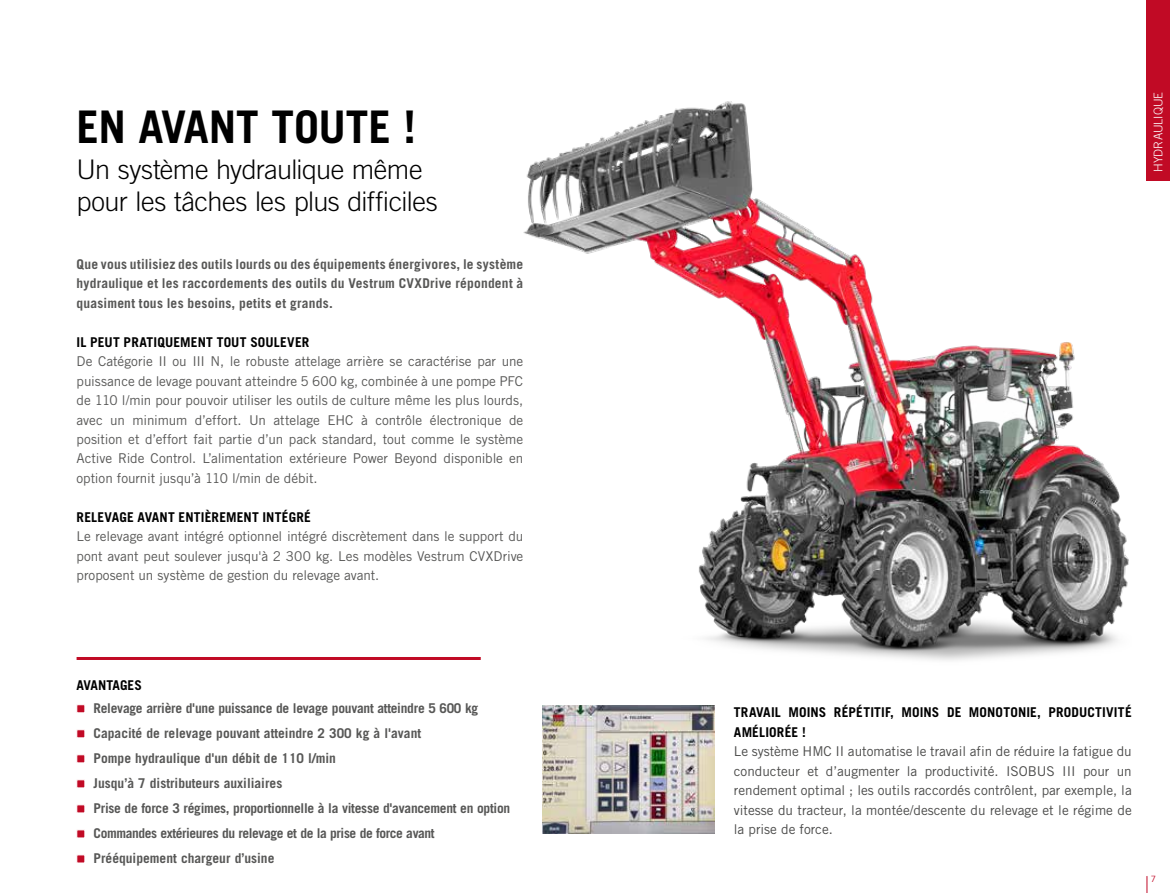
<style>
.page{position:relative;width:1170px;height:893px;background:#fff}
.page>*{position:absolute;margin:0;border:0;box-sizing:border-box;transform-origin:0 0}
.t1{font:700 45px "Trade Gothic LT Pro";color:#000}
.t2{font:300 27px/31.5px "Trade Gothic LT Pro";letter-spacing:-.015em;color:#000}
.t3{font:13.5px/19.5px "Trade Gothic LT Pro";letter-spacing:-.005em;color:#575756;text-align:justify}
.t4{font:700 13.5px/25px "Trade Gothic LT Pro";letter-spacing:-.02em;color:#575756}
.t5{font:13.5px/19.5px "Trade Gothic LT Std";color:#4a4a49;text-align:justify}
.t6{font:700 13.5px/19.5px "Trade Gothic LT Pro";color:#575756;text-align:justify}
.t7{font:700 13.5px/19.5px "Trade Gothic LT Std";letter-spacing:.01em;color:#000}
.t8{font:700 13.5px "Trade Gothic LT Pro";color:#000}
.t9{font:300 12px "Trade Gothic LT Pro";letter-spacing:.005em;color:#fff}
.t10{font:8.7px "Trade Gothic LT Pro";color:#c10a27}
</style>
<div class="page">
<div style="left:77px;top:704px;width:8px;height:9px;background:#c10a25;border:1px solid #fff"></div>
<div style="left:77px;top:729px;width:8px;height:9px;background:#c10a25;border:1px solid #fff"></div>
<div style="left:77px;top:755px;width:8px;height:8px;background:#c10a25"></div>
<div style="left:77px;top:780px;width:8px;height:8px;background:#c10a25"></div>
<div style="left:77px;top:805px;width:8px;height:8px;background:#c10a25"></div>
<div style="left:77px;top:830px;width:8px;height:8px;background:#c10a25"></div>
<div style="left:77px;top:855px;width:8px;height:8px;background:#c10a25"></div>
<img style="left:480px;top:101px;width:649px;height:669px">
<div style="left:1146px;top:0;width:23px;height:181px;background:#c10a25"></div>
<img style="left:542px;top:705px;width:172px;height:128px">
<svg style="left:1146px;top:876px;width:1px;height:17px"></svg>
<h1 class="t1" style="left:77px;top:99px;width:341px">EN AVANT TOUTE !</h1>
<h2 class="t2" style="left:77px;top:153px;width:363px">Un système hydraulique même pour les tâches les plus difficiles</h2>
<p class="t6" style="left:77px;top:254px;width:448px">Que vous utilisiez des outils lourds ou des équipements énergivores, le système hydraulique et les raccordements des outils du Vestrum CVXDrive répondent à quasiment tous les besoins, petits et grands.</p>
<p class="t7" style="left:77px;top:332px;width:234px">IL PEUT PRATIQUEMENT TOUT SOULEVER</p>
<p class="t3" style="left:77px;top:351px;width:448px">De Catégorie II ou III N, le robuste attelage arrière se caractérise par une puissance de levage pouvant atteindre 5 600 kg, combinée à une pompe PFC de 110 l/min pour pouvoir utiliser les outils de culture même les plus lourds, avec un minimum d’effort. Un attelage EHC à contrôle électronique de position et d’effort fait partie d’un pack standard, tout comme le système Active Ride Control. L’alimentation extérieure Power Beyond disponible en option fournit jusqu’à 110 l/min de débit.</p>
<p class="t7" style="left:77px;top:507px;width:236px">RELEVAGE AVANT ENTIÈREMENT INTÉGRÉ</p>
<p class="t3" style="left:77px;top:527px;width:448px">Le relevage avant intégré optionnel intégré discrètement dans le support du pont avant peut soulever jusqu'à 2 300 kg. Les modèles Vestrum CVXDrive proposent un système de gestion du relevage avant.</p>
<p class="t8" style="left:77px;top:676px;width:67px">AVANTAGES</p>
<p class="t4" style="left:94px;top:695px;width:418px">Relevage arrière d'une puissance de levage pouvant atteindre 5 600 kg Capacité de relevage pouvant atteindre 2 300 kg à l'avant<br>Pompe hydraulique d'un débit de 110 l/min<br>Jusqu’à 7 distributeurs auxiliaires<br>Prise de force 3 régimes, proportionnelle à la vitesse d'avancement en option Commandes extérieures du relevage et de la prise de force avant Prééquipement chargeur d’usine</p>
<p class="t9" style="left:1151px;top:172px;width:82px;rotate:-90deg">HYDRAULIQUE</p>
<p class="t7" style="left:733px;top:702px;width:399px">TRAVAIL MOINS RÉPÉTITIF, MOINS DE MONOTONIE, PRODUCTIVITÉ<br>AMÉLIORÉE !</p>
<p class="t5" style="left:733px;top:741px;width:399px">Le système HMC II automatise le travail afin de réduire la fatigue du conducteur et d’augmenter la productivité. ISOBUS III pour un rendement optimal ; les outils raccordés contrôlent, par exemple, la vitesse du tracteur, la montée/descente du relevage et le régime de la prise de force.</p>
<p class="t10" style="left:1150px;top:874px;width:7px">7</p>
</div>
